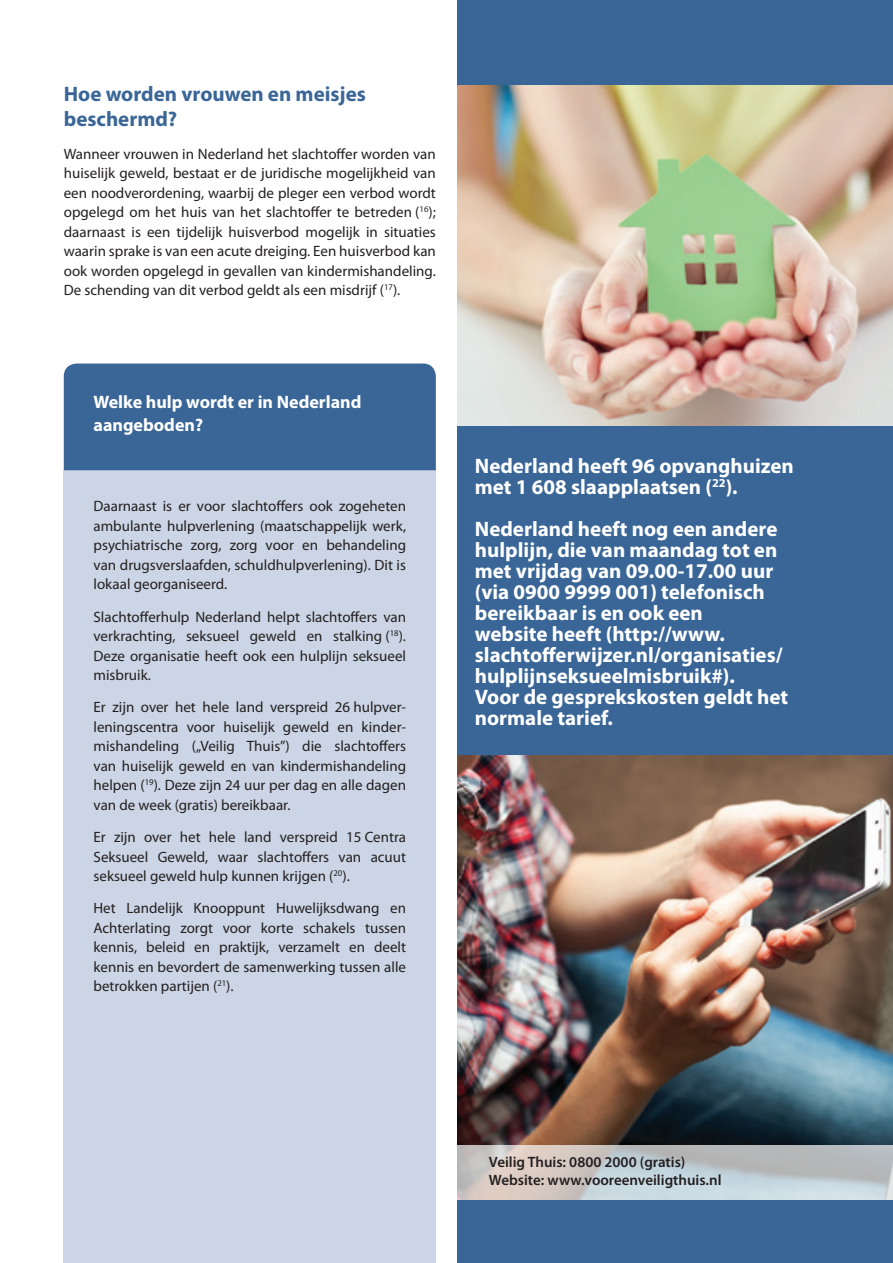
<style>
.page{position:relative;width:893px;height:1263px;background:#fff}
.page>*{position:absolute;margin:0;border:0;box-sizing:border-box;transform-origin:0 0}
.body_text_big_white{font:700 21px/21px "Myriad Pro";color:#fff}
.title_3{font:700 21px/25.5px "Myriad Pro";color:#3a6697}
.box_title{font:700 18px/22.5px "Myriad Pro";color:#fff}
.body_text{font:15px/19.5px "Myriad Pro";color:#231f20;text-align:justify}
.t1{font:600 15px "Myriad Pro";color:#231f20}
</style>
<div class="page">
<div style="left:457px;top:0;width:436px;height:1263px;background:#3a6697"></div>
<img style="left:457px;top:85px;width:436px;height:340px">
<img style="left:457px;top:755px;width:436px;height:390px">
<svg style="left:457px;top:1145px;width:436px;height:54px;background:#c5c8ca"></svg>
<div style="left:64px;top:470px;width:372px;height:793px;background:#cbd5e5"></div>
<div style="left:64px;top:363px;width:372px;height:107px;background:#3a6697"></div>
<p class="title_3" style="left:64px;top:81px;width:304px">Hoe worden vrouwen en meisjes beschermd?</p>
<p class="body_text" style="left:64px;top:144px;width:374px">Wanneer vrouwen in Nederland het slachtoffer worden van huiselijk geweld, bestaat er de juridische mogelijkheid van een noodverordening, waarbij de pleger een verbod wordt opgelegd om het huis van het slachtoffer te betreden (<sup>16</sup>); daarnaast is een tijdelijk huisverbod mogelijk in situaties waarin sprake is van een acute dreiging. Een huisverbod kan ook worden opgelegd in gevallen van kindermishandeling.<br>De schending van dit verbod geldt als een misdrijf (<sup>17</sup>).</p>
<p class="box_title" style="left:94px;top:391px;width:269px">Welke hulp wordt er in Nederland aangeboden?</p>
<p class="body_text" style="left:94px;top:496px;width:314px">Daarnaast is er voor slachtoffers ook zogeheten ambulante hulpverlening (maatschappelijk werk, psychiatrische zorg, zorg voor en behandeling van drugsverslaafden, schuldhulpverlening). Dit is lokaal georganiseerd.</p>
<p class="body_text" style="left:94px;top:606px;width:314px">Slachtofferhulp Nederland helpt slachtoffers van verkrachting, seksueel geweld en stalking (<sup>18</sup>).<br>Deze organisatie heeft ook een hulplijn seksueel misbruik.</p>
<p class="body_text" style="left:94px;top:697px;width:314px">Er zijn over het hele land verspreid 26 hulpver&shy;leningscentra voor huiselijk geweld en kinder&shy;mishandeling („Veilig Thuis”) die slachtoffers van huiselijk geweld en van kindermishandeling helpen (<sup>19</sup>). Deze zijn 24 uur per dag en alle dagen van de week (gratis) bereikbaar.</p>
<p class="body_text" style="left:94px;top:827px;width:314px">Er zijn over het hele land verspreid 15 Centra Seksueel Geweld, waar slachtoffers van acuut seksueel geweld hulp kunnen krijgen (<sup>20</sup>).</p>
<p class="body_text" style="left:94px;top:898px;width:314px">Het Landelijk Knooppunt Huwelijksdwang en Achterlating zorgt voor korte schakels tussen kennis, beleid en praktijk, verzamelt en deelt kennis en bevordert de samenwerking tussen alle betrokken partijen (<sup>21</sup>).</p>
<p class="body_text_big_white" style="left:475px;top:456px;width:321px">Nederland heeft 96 opvanghuizen met 1 608 slaapplaatsen (<sup>22</sup>).</p>
<p class="body_text_big_white" style="left:475px;top:519px;width:315px">Nederland heeft nog een andere hulplijn, die van maandag tot en met vrijdag van 09.00-17.00 uur (via 0900 9999 001) telefonisch bereikbaar is en ook een<br>website heeft (http://www. slachtofferwijzer.nl/organisaties/ hulplijnseksueelmisbruik#).<br>Voor de gesprekskosten geldt het normale tarief.</p>
<p class="t1" style="left:489px;top:1154px;width:198px">Veilig Thuis: 0800 2000 (gratis)</p>
<p class="t1" style="left:489px;top:1172px;width:234px">Website: www.vooreenveiligthuis.nl</p>
</div>
